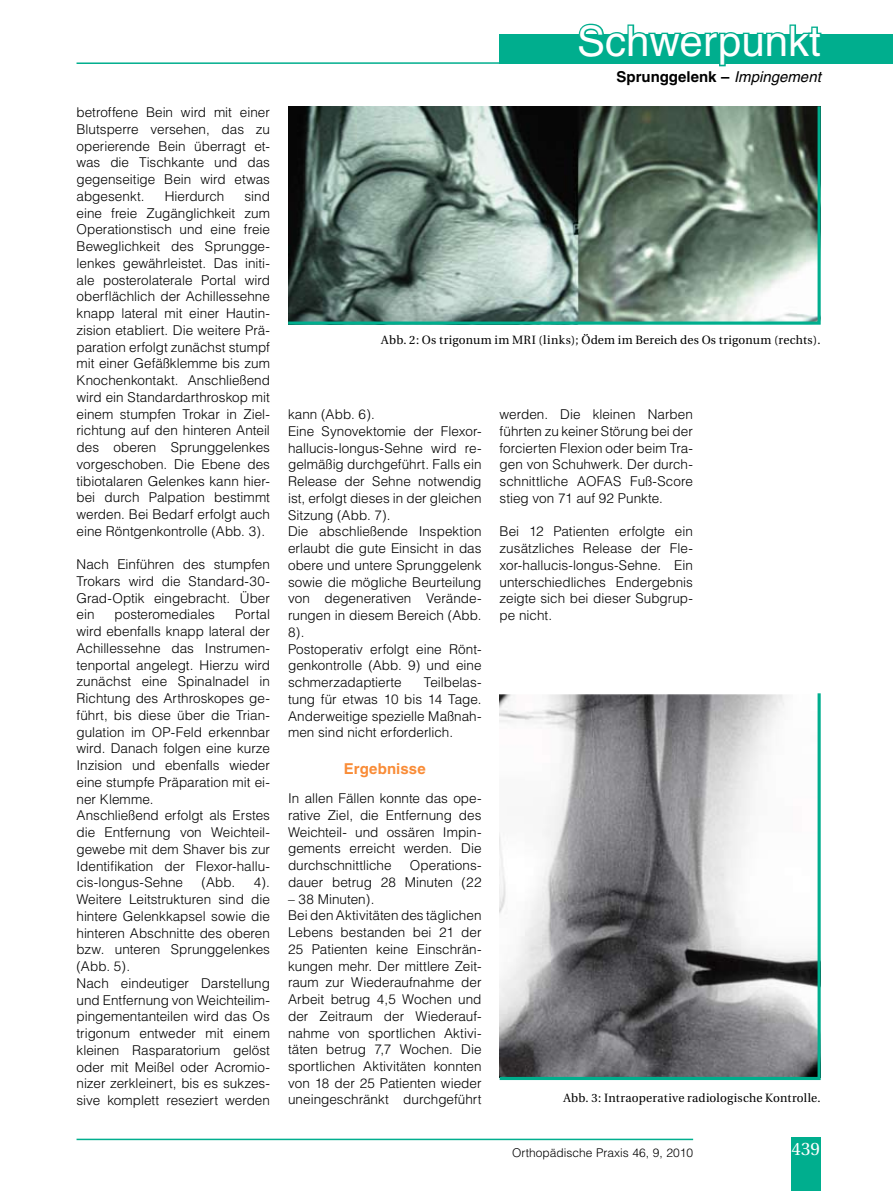
<style>
.page{position:relative;width:893px;height:1191px;background:#fff}
.page>*{position:absolute;margin:0;border:0;box-sizing:border-box;transform-origin:0 0}
.t1{font:42px "Helvetica";color:#fff}
.t2{font:18px "Utopia";color:#fff}
.t3{font:700 15px "Helvetica";color:#000}
.t4{font:700 15px "Helvetica";letter-spacing:.01em;color:#f98c37}
.t5{font:300 13.5px/16.8px "Helvetica";color:#000;text-align:justify}
.t6{font:12px "Utopia";letter-spacing:.02em;color:#000}
.t7{font:300 12px "Helvetica";color:#000}
.s1{font-weight:400;font-style:italic}
</style>
<div class="page">
<hr style="left:77px;top:1138px;width:616px;height:2px;background:#00ae8e">
<div style="left:791px;top:1136px;width:30px;height:55px;background:#00ae8e"></div>
<hr style="left:77px;top:62px;width:816px;height:2px;background:#00ae8e">
<div style="left:500px;top:34px;width:393px;height:30px;background:#00ae8e"></div>
<svg style="left:578px;top:23px;width:244px;height:44px"></svg>
<svg style="left:288px;top:106px;width:533px;height:219px;background:#70857b"></svg>
<svg style="left:499px;top:693px;width:322px;height:388px"></svg>
<p class="t5" style="left:77px;top:104px;width:195px">betroffene Bein wird mit einer Blutsperre versehen, das zu operierende Bein über-ragt et&shy;was die Tischkante und das gegenseitige Bein wird etwas abgesenkt.</p>
<p class="t5" style="left:77px;top:187px;width:195px;text-indent:168px">sind eine freie Zugänglichkeit zum Operationstisch und eine freie Beweglichkeit des Sprungge&shy;lenkes gewährleistet. Das initi&shy;ale posterolaterale Portal wird oberflächlich der Achillessehne knapp lateral mit einer Hautin&shy;zision etabliert. Die weitere Prä&shy;paration erfolgt zunächst stumpf mit einer Gefäßklemme bis zum Knochenkontakt. Anschließend wird ein Standardarthroskop mit einem stumpfen Trokar in Ziel&shy;richtung auf den hinteren Anteil des oberen Sprunggelenkes vorgeschoben. Die Ebene des tibiotalaren Gelenkes kann hier&shy;bei durch Palpation bestimmt werden. Bei Bedarf erfolgt auch eine Röntgenkontrolle (Abb. 3).</p>
<p class="t5" style="left:77px;top:556px;width:195px">Nach Einführen des stumpfen Trokars wird die Standard-30- Grad-Optik eingebracht. Über ein</p>
<p class="t5" style="left:165px;top:187px;width:61px">Hierdurch</p>
<p class="t5" style="left:77px;top:606px;width:195px;text-align:left;text-indent:158px">Portal wird ebenfalls knapp lateral der<br>Achillessehne das Instrumen&shy;tenportal angelegt. Hierzu wird zunächst eine Spinalnadel in<br>Richtung des Arthroskopes ge&shy;führt, bis diese über die Trian&shy;gulation im OP-Feld erkennbar wird. Danach folgen eine kurze<br>Inzision und ebenfalls wieder eine stumpfe Präparation mit ei&shy;ner Klemme.<br>Anschließend erfolgt als Erstes die Entfernung von Weichteil&shy;gewebe mit dem Shaver bis zur<br>Identifikation der Flexor-hallu&shy;cis-longus-Sehne</p>
<p class="t5" style="left:114px;top:606px;width:102px">posteromediales</p>
<p class="t5" style="left:77px;top:874px;width:195px;text-align:left;text-indent:177px">4).<br>Weitere Leitstrukturen sind die hintere Gelenkkapsel sowie die hinteren Abschnitte des oberen bzw. unteren Sprunggelenkes (Abb. 5).<br>Nach eindeutiger Darstellung und Entfernung von Weichteilim&shy;pingementanteilen wird das Os trigonum entweder mit einem kleinen Rasparatorium gelöst oder mit Meißel oder Acromio&shy;nizer zerkleinert, bis es sukzes&shy;sive komplett reseziert werden</p>
<p class="t5" style="left:202px;top:874px;width:35px">(Abb.</p>
<h1 class="t1" style="left:577px;top:17px;width:245px">Schwerpunkt</h1>
<p class="t3" style="left:617px;top:67px;width:206px">Sprunggelenk – <span class="s1">Impingement</span></p>
<p class="t6" style="left:381px;top:334px;width:441px">Abb. 2: Os trigonum im MRI (links); Ödem im Bereich des Os trigonum (rechts).</p>
<p class="t5" style="left:288px;top:406px;width:195px;text-align:left">kann (Abb. 6).<br>Eine Synovektomie der Flexor&shy;hallucis-longus-Sehne wird re&shy;gelmäßig durchgeführt. Falls ein<br>Release der Sehne notwendig ist, erfolgt dieses in der gleichen<br>Sitzung (Abb. 7).<br>Die abschließende Inspektion erlaubt die gute Einsicht in das obere und untere Sprunggelenk sowie die mögliche Beurteilung von degenerativen Verände&shy;rungen in diesem Bereich (Abb.<br>8).<br>Postoperativ erfolgt eine Rönt&shy;genkontrolle (Abb. 9) und eine schmerzadaptierte</p>
<p class="t5" style="left:288px;top:673px;width:195px;text-indent:136px">Teilbelas&shy;tung für etwas 10 bis 14 Tage.<br>Anderweitige spezielle Maßnah&shy;men sind nicht erforderlich.</p>
<p class="t4" style="left:344px;top:759px;width:83px">Ergebnisse</p>
<p class="t5" style="left:288px;top:789px;width:195px">In allen Fällen konnte das ope&shy;rative Ziel, die Entfernung des Weichteil- und ossären Impin&shy;gements erreicht werden. Die durchschnittliche</p>
<p class="t5" style="left:288px;top:856px;width:195px;text-align:right">Operations-<br>dauer betrug 28 Minuten (22</p>
<p class="t5" style="left:288px;top:890px;width:195px;text-align:left">– 38 Minuten).<br>Bei den Aktivitäten des täglichen<br>Lebens bestanden bei 21 der<br>25 Patienten keine Einschrän&shy;kungen mehr. Der mittlere Zeit&shy;raum zur Wiederaufnahme der<br>Arbeit betrug 4,5 Wochen und der Zeitraum der Wiederauf&shy;nahme von sportlichen Aktivi&shy;täten betrug 7,7 Wochen. Die sportlichen Aktivitäten konnten von 18 der 25 Patienten wieder uneingeschränkt durchgeführt</p>
<p class="t5" style="left:500px;top:406px;width:195px">werden. Die kleinen Narben führten zu keiner Störung bei der forcierten Flexion oder beim Tra&shy;gen von Schuhwerk. Der durch&shy;schnittliche AOFAS Fuß-Score stieg von 71 auf 92 Punkte.</p>
<p class="t5" style="left:500px;top:523px;width:195px">Bei 12 Patienten erfolgte ein zusätzliches Release der Fle&shy;xor-hallucis-longus-Sehne. Ein unterschiedliches Endergebnis zeigte sich bei dieser Subgrup&shy;pe nicht.</p>
<p class="t6" style="left:563px;top:1090px;width:259px">Abb. 3: Intraoperative radiologische Kontrolle.</p>
<p class="t7" style="left:512px;top:1145px;width:182px">Orthopädische Praxis 46, 9, 2010</p>
<h2 class="t2" style="left:791px;top:1140px;width:30px">439</h2>
</div>
